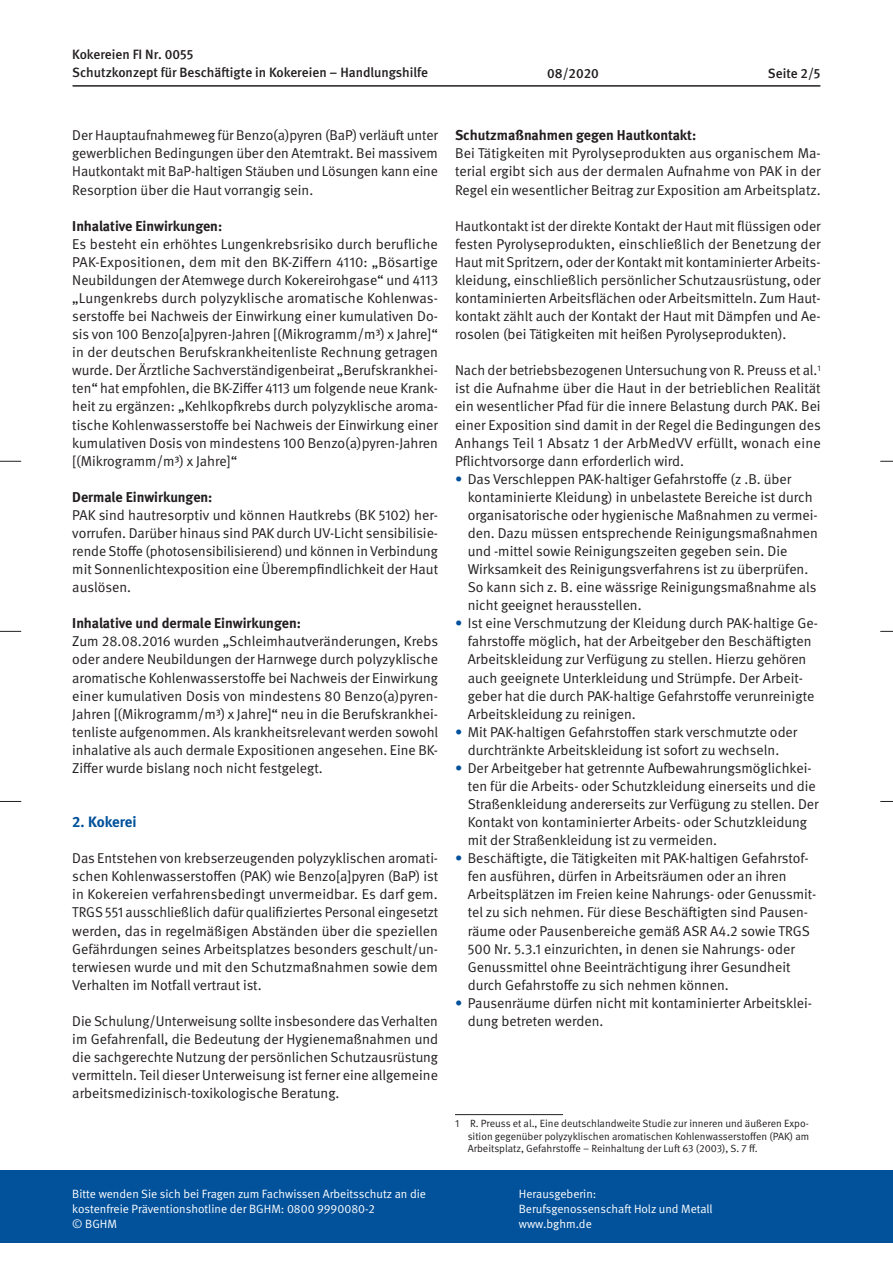
<style>
.page{position:relative;width:893px;height:1263px;background:#fff}
.page>*{position:absolute;margin:0;border:0;box-sizing:border-box;transform-origin:0 0}
.t1{font:700 15px "DGUV Meta";letter-spacing:-.005em;color:#01519b}
.t2{font:14.25px/18px "DGUV Meta";color:#231f20;text-align:justify}
.t3{font:700 14.25px "DGUV Meta";color:#231f20}
.t4{font:500 13.5px/18px "DGUV Meta";color:#231f20}
.t5{font:12px/15px "DGUV Meta";color:#fff}
.t6{font:10.5px/12.6px "DGUV Meta";color:#231f20;text-align:justify}
.s1{color:#01519b}
</style>
<div class="page">
<div style="left:0;top:1170px;width:893px;height:73px;background:#01519b"></div>
<svg style="left:0;top:461px;width:21px;height:1px"></svg>
<svg style="left:0;top:631px;width:21px;height:1px"></svg>
<svg style="left:0;top:801px;width:21px;height:1px"></svg>
<svg style="left:881px;top:461px;width:12px;height:1px"></svg>
<svg style="left:881px;top:631px;width:12px;height:1px"></svg>
<svg style="left:881px;top:801px;width:12px;height:1px"></svg>
<hr style="left:73px;top:85px;width:747px;height:2px;background:#231f20">
<hr style="left:455px;top:1114px;width:108px;height:1px;background:#231f20">
<p class="t4" style="left:72px;top:46px;width:357px">Kokereien FI Nr. 0055<br>Schutzkonzept für Beschäftigte in Kokereien – Handlungshilfe</p>
<p class="t4" style="left:547px;top:65px;width:53px">08/2020</p>
<p class="t4" style="left:768px;top:65px;width:54px">Seite 2/5</p>
<p class="t2" style="left:72px;top:127px;width:367px">Der Hauptaufnahmeweg für Benzo(a)pyren (BaP) verläuft unter gewerblichen Bedingungen über den Atemtrakt. Bei massivem Hautkontakt mit BaP-haltigen Stäuben und Lösungen kann eine Resorption über die Haut vorrangig sein.</p>
<p class="t3" style="left:72px;top:217px;width:151px">Inhalative Einwirkungen:</p>
<p class="t2" style="left:72px;top:235px;width:367px">Es besteht ein erhöhtes Lungenkrebsrisiko durch berufliche PAK-Expositionen, dem mit den BK-Ziffern 4110: „Bösartige Neubildungen der Atemwege durch Kokereirohgase“ und 4113 „Lungenkrebs durch polyzyklische aromatische Kohlenwas&shy;serstoffe bei Nachweis der Einwirkung einer kumulativen Do&shy;sis von 100 Benzo[a]pyren-Jahren [(Mikrogramm/m³) x Jahre]“ in der deutschen Berufskrankheitenliste Rechnung getragen wurde. Der Ärztliche Sachverständigenbeirat „Berufskrankhei&shy;ten“ hat empfohlen, die BK-Ziffer 4113 um folgende neue Krank&shy;heit zu ergänzen: „Kehlkopfkrebs durch polyzyklische aroma&shy;tische Kohlenwasserstoffe bei Nachweis der Einwirkung einer kumulativen Dosis von mindestens 100 Benzo(a)pyren-Jahren [(Mikrogramm/m³) x Jahre]“</p>
<p class="t3" style="left:72px;top:488px;width:142px">Dermale Einwirkungen:</p>
<p class="t2" style="left:72px;top:506px;width:367px">PAK sind hautresorptiv und können Hautkrebs (BK 5102) her&shy;vorrufen. Darüber hinaus sind PAK durch UV-Licht sensibilisie&shy;rende Stoffe (photosensibilisierend) und können in Verbindung mit Sonnenlichtexposition eine Überempfindlichkeit der Haut auslösen.</p>
<p class="t3" style="left:72px;top:615px;width:230px">Inhalative und dermale Einwirkungen:</p>
<p class="t2" style="left:72px;top:633px;width:367px">Zum 28.08.2016 wurden „Schleimhautveränderungen, Krebs oder andere Neubildungen der Harnwege durch polyzyklische aromatische Kohlenwasserstoffe bei Nachweis der Einwirkung einer kumulativen Dosis von mindestens 80 Benzo(a)pyren-Jahren [(Mikrogramm/m³) x Jahre]“ neu in die Berufskrankhei&shy;tenliste aufgenommen. Als krankheitsrelevant werden sowohl inhalative als auch dermale Expositionen angesehen. Eine BK-Ziffer wurde bislang noch nicht festgelegt.</p>
<p class="t1" style="left:72px;top:813px;width:66px">2. Kokerei</p>
<p class="t2" style="left:72px;top:850px;width:367px">Das Entstehen von krebserzeugenden polyzyklischen aromati&shy;schen Kohlenwasserstoffen (PAK) wie Benzo[a]pyren (BaP) ist in Kokereien verfahrensbedingt unvermeidbar. Es darf gem.<br>TRGS 551 ausschließlich dafür qualifiziertes Personal eingesetzt werden, das in regelmäßigen Abständen über die speziellen Gefährdungen seines Arbeitsplatzes besonders geschult/un&shy;terwiesen wurde und mit den Schutzmaßnahmen sowie dem Verhalten im Notfall vertraut ist.</p>
<p class="t2" style="left:72px;top:1012px;width:367px">Die Schulung/Unterweisung sollte insbesondere das Verhalten im Gefahrenfall, die Bedeutung der Hygienemaßnahmen und die sachgerechte Nutzung der persönlichen Schutzausrüstung vermitteln. Teil dieser Unterweisung ist ferner eine allgemeine arbeitsmedizinisch-toxikologische Beratung.</p>
<p class="t3" style="left:455px;top:127px;width:243px">Schutzmaßnahmen gegen Hautkontakt:</p>
<p class="t2" style="left:455px;top:145px;width:367px">Bei Tätigkeiten mit Pyrolyseprodukten aus organischem Ma&shy;terial ergibt sich aus der dermalen Aufnahme von PAK in der Regel ein wesentlicher Beitrag zur Exposition am Arbeitsplatz.</p>
<p class="t2" style="left:455px;top:217px;width:367px">Hautkontakt ist der direkte Kontakt der Haut mit flüssigen oder festen Pyrolyseprodukten, einschließlich der Benetzung der Haut mit Spritzern, oder der Kontakt mit kontaminierter Arbeits&shy;kleidung, einschließlich persönlicher Schutzausrüstung, oder kontaminierten Arbeitsflächen oder Arbeitsmitteln. Zum Haut&shy;kontakt zählt auch der Kontakt der Haut mit Dämpfen und Ae&shy;rosolen (bei Tätigkeiten mit heißen Pyrolyseprodukten).</p>
<p class="t2" style="left:455px;top:362px;width:367px">Nach der betriebsbezogenen Untersuchung von R. Preuss et al.<sup>1 </sup>ist die Aufnahme über die Haut in der betrieblichen Realität ein wesentlicher Pfad für die innere Belastung durch PAK. Bei einer Exposition sind damit in der Regel die Bedingungen des Anhangs Teil 1 Absatz 1 der ArbMedVV erfüllt, wonach eine Pflichtvorsorge dann erforderlich wird.</p>
<p class="t2" style="left:468px;top:470px;width:352px;text-align:left;text-indent:-13px"><span class="s1">•</span> Das Verschleppen PAK-haltiger Gefahrstoffe (z .B. über kontaminierte Kleidung) in unbelastete Bereiche ist durch organisatorische oder hygienische Maßnahmen zu vermei&shy;den. Dazu müssen entsprechende Reinigungsmaßnahmen und -mittel sowie Reinigungszeiten gegeben sein. Die Wirksamkeit des Reinigungsverfahrens ist zu überprüfen.<br>So kann sich z. B. eine wässrige Reinigungsmaßnahme als nicht geeignet herausstellen.</p>
<p class="t2" style="left:468px;top:615px;width:352px;text-align:left;text-indent:-13px"><span class="s1">•</span> Ist eine Verschmutzung der Kleidung durch PAK-haltige Ge&shy;fahrstoffe möglich, hat der Arbeitgeber den Beschäftigten Arbeitskleidung zur Verfügung zu stellen. Hierzu gehören auch geeignete Unterkleidung und Strümpfe. Der Arbeit&shy;geber hat die durch PAK-haltige Gefahrstoffe verunreinigte Arbeitskleidung zu reinigen.</p>
<p class="t2" style="left:455px;top:723px;width:344px;text-align:center"><span class="s1">•</span> Mit PAK-haltigen Gefahrstoffen stark verschmutzte oder durchtränkte Arbeitskleidung ist sofort zu wechseln.</p>
<p class="t2" style="left:468px;top:759px;width:352px;text-align:left;text-indent:-13px"><span class="s1">•</span> Der Arbeitgeber hat getrennte Aufbewahrungsmöglichkei&shy;ten für die Arbeits- oder Schutzkleidung einerseits und die Straßenkleidung andererseits zur Verfügung zu stellen. Der Kontakt von kontaminierter Arbeits- oder Schutzkleidung mit der Straßenkleidung ist zu vermeiden.</p>
<p class="t2" style="left:468px;top:850px;width:350px;text-align:left;text-indent:-13px"><span class="s1">•</span> Beschäftigte, die Tätigkeiten mit PAK-haltigen Gefahrstof&shy;fen ausführen, dürfen in Arbeitsräumen oder an ihren Arbeitsplätzen im Freien keine Nahrungs- oder Genussmit&shy;tel zu sich nehmen. Für diese Beschäftigten sind Pausen&shy;räume oder Pausenbereiche gemäß ASR A4.2 sowie TRGS 500 Nr. 5.3.1 einzurichten, in denen sie Nahrungs- oder Genussmittel ohne Beeinträchtigung ihrer Gesundheit durch Gefahrstoffe zu sich nehmen können.</p>
<p class="t2" style="left:468px;top:994px;width:346px;text-indent:-13px"><span class="s1">•</span> Pausenräume dürfen nicht mit kontaminierter Arbeitsklei&shy;dung betreten werden.</p>
<p class="t6" style="left:468px;top:1117px;width:343px;text-indent:-13px">1 R. Preuss et al., Eine deutschlandweite Studie zur inneren und äußeren Expo&shy;sition gegenüber polyzyklischen aromatischen Kohlenwasserstoffen (PAK) am Arbeitsplatz, Gefahrstoffe – Reinhaltung der Luft 63 (2003), S. 7 ff.</p>
<p class="t5" style="left:72px;top:1186px;width:355px">Bitte wenden Sie sich bei Fragen zum Fachwissen Arbeitsschutz an die kostenfreie Präventionshotline der BGHM: 0800 9990080-2<br>© BGHM</p>
<p class="t5" style="left:519px;top:1186px;width:195px">Herausgeberin:<br>Berufsgenossenschaft Holz und Metall www.bghm.de</p>
</div>
